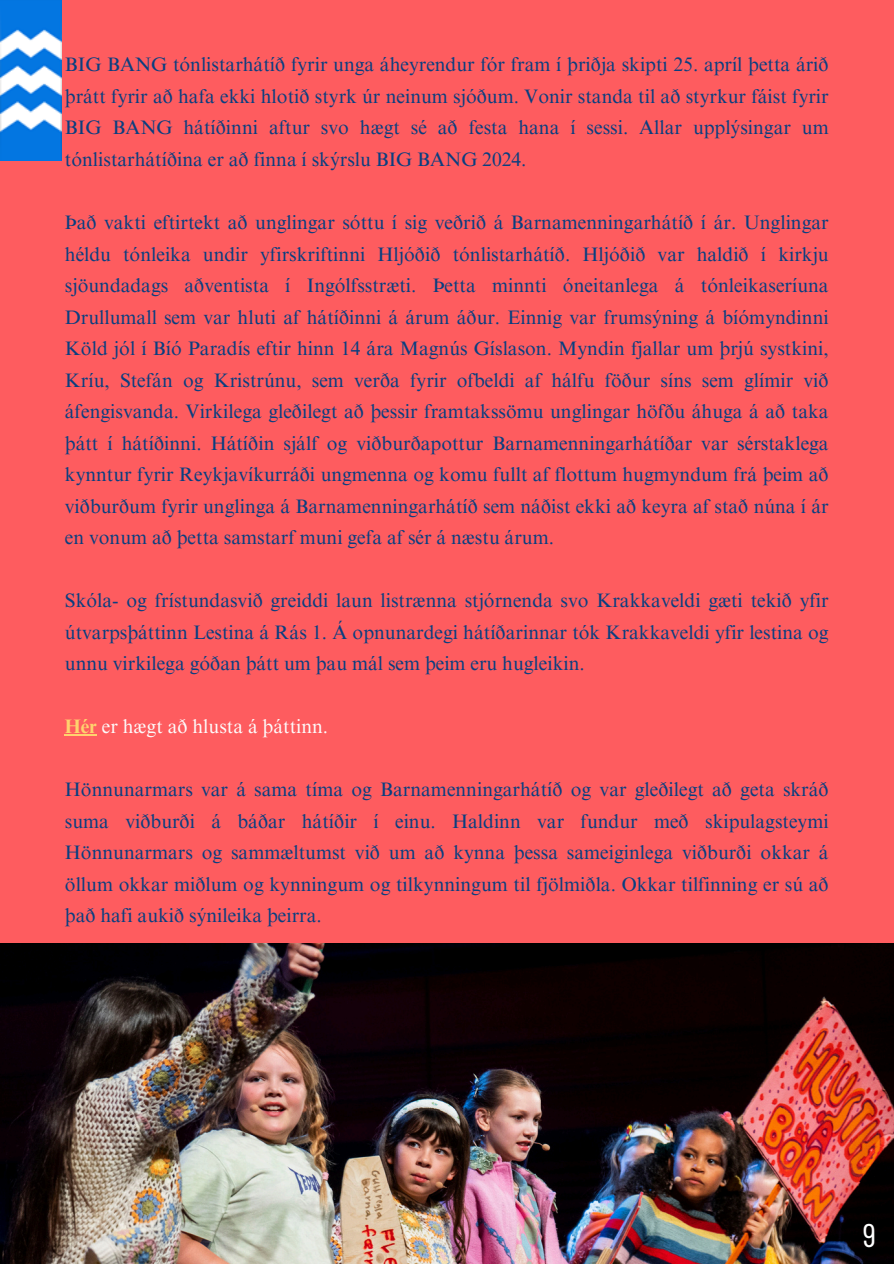
<style>
.page{position:relative;width:894px;height:1264px;background:#fff}
.page>*{position:absolute;margin:0;border:0;box-sizing:border-box;transform-origin:0 0}
.t1{font:33px "Barlow Condensed";color:#fff}
.t2{font:19.5px/31.5px "Times NRMT Pro";color:#093f80;text-align:justify}
.t3{font:19.5px "Times NRMT Pro";color:#fdfafa}
.s1{font-weight:700;color:#ffd26e}
</style>
<div class="page">
<div style="left:0;top:0;width:893px;height:1263px;background:#fe5c5f"></div>
<hr style="left:65px;top:734px;width:32px;height:1px;background:#ffd26e">
<img style="left:0;top:943px;width:893px;height:320px">
<img style="left:0;top:0;width:62px;height:161px">
<p class="t2" style="left:65px;top:51px;width:765px">BIG BANG tónlistarhátíð fyrir unga áheyrendur fór fram í þriðja skipti 25. apríl þetta árið þrátt fyrir að hafa ekki hlotið styrk úr neinum sjóðum. Vonir standa til að styrkur fáist fyrir BIG BANG hátíðinni aftur svo hægt sé að festa hana í sessi. Allar upplýsingar um tónlistarhátíðina er að finna í skýrslu BIG BANG 2024.</p>
<h1 class="t2" style="left:65px;top:209px;width:765px">Það vakti eftirtekt að unglingar sóttu í sig veðrið á Barnamenningarhátíð í ár. Unglingar héldu tónleika undir yfirskriftinni Hljóðið tónlistarhátíð. Hljóðið var haldið í kirkju sjöundadags aðventista í Ingólfsstræti. Þetta minnti óneitanlega á tónleikaseríuna Drullumall sem var hluti af hátíðinni á árum áður. Einnig var frumsýning á bíómyndinni Köld jól í Bíó Paradís eftir hinn 14 ára Magnús Gíslason. Myndin fjallar um þrjú systkini, Kríu, Stefán og Kristrúnu, sem verða fyrir ofbeldi af hálfu föður síns sem glímir við áfengisvanda. Virkilega gleðilegt að þessir framtakssömu unglingar höfðu áhuga á að taka þátt í hátíðinni. Hátíðin sjálf og viðburðapottur Barnamenningarhátíðar var sérstaklega kynntur fyrir Reykjavíkurráði ungmenna og komu fullt af flottum hugmyndum frá þeim að viðburðum fyrir unglinga á Barnamenningarhátíð sem náðist ekki að keyra af stað núna í ár en vonum að þetta samstarf muni gefa af sér á næstu árum.</h1>
<h1 class="t2" style="left:65px;top:587px;width:765px">Skóla- og frístundasvið greiddi laun listrænna stjórnenda svo Krakkaveldi gæti tekið yfir útvarpsþáttinn Lestina á Rás 1. Á opnunardegi hátíðarinnar tók Krakkaveldi yfir lestina og unnu virkilega góðan þátt um þau mál sem þeim eru hugleikin.</h1>
<h1 class="t3" style="left:65px;top:719px;width:265px"><span class="s1">Hér</span> er hægt að hlusta á þáttinn.</h1>
<h1 class="t2" style="left:65px;top:776px;width:765px">Hönnunarmars var á sama tíma og Barnamenningarhátíð og var gleðilegt að geta skráð suma viðburði á báðar hátíðir í einu. Haldinn var fundur með skipulagsteymi Hönnunarmars og sammæltumst við um að kynna þessa sameiginlega viðburði okkar á öllum okkar miðlum og kynningum og tilkynningum til fjölmiðla. Okkar tilfinning er sú að það hafi aukið sýnileika þeirra.</h1>
<p class="t1" style="left:862px;top:1214px;width:15px">9</p>
</div>
